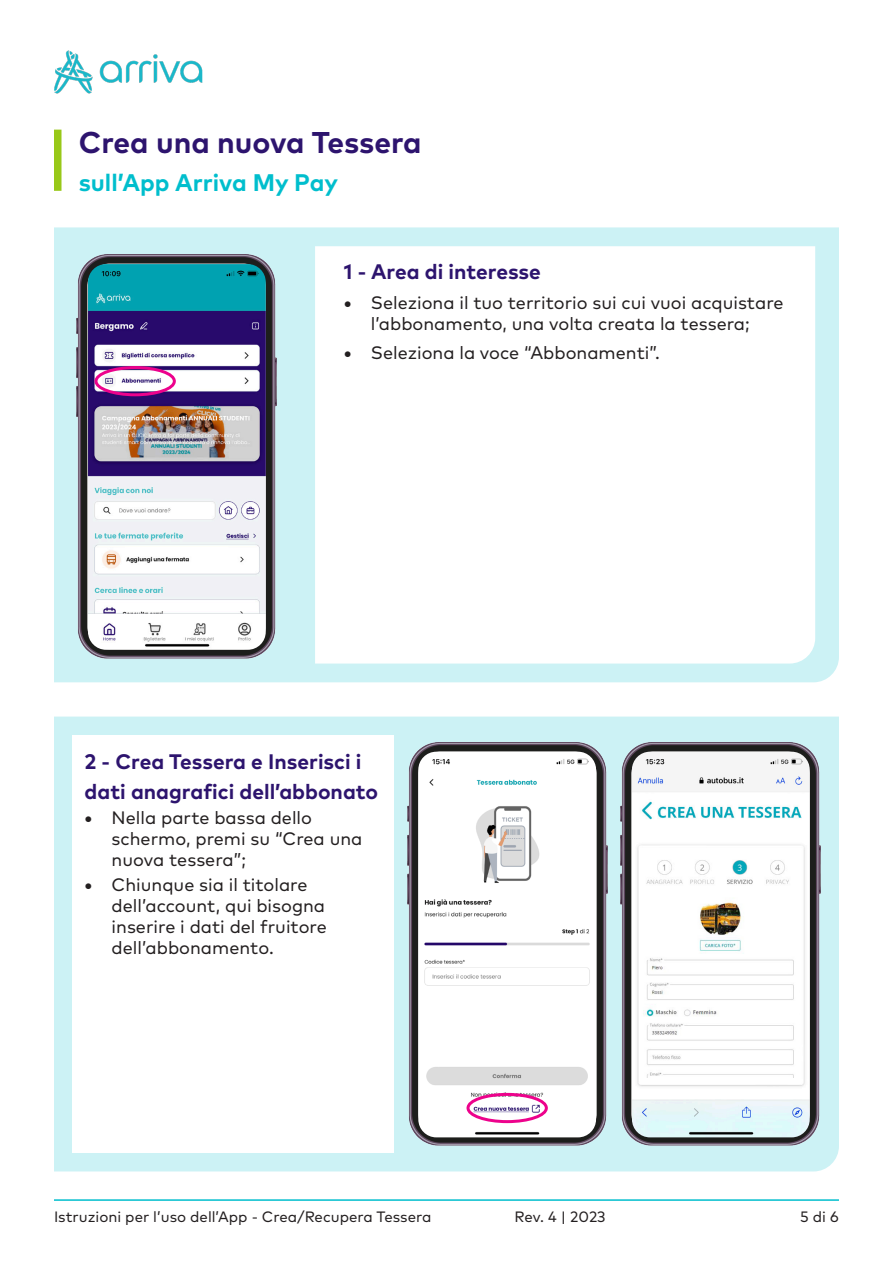
<style>
.page{position:relative;width:893px;height:1263px;background:#fff}
.page>*{position:absolute;margin:0;border:0;box-sizing:border-box;transform-origin:0 0}
.t1{font:700 30px "Mark Pro";color:#2d146e}
.t2{font:700 24px "Mark Pro";color:#00becd}
.t3{font:700 21px/30px "Mark Pro";color:#2d146e}
.t4{font:18px/21px "Mark Pro";color:#231f20}
.t5{font:15px "Mark Pro";color:#231f20}
.s1{font-weight:700}
</style>
<div class="page">
<img style="left:54px;top:50px;width:148px;height:43px">
<hr style="left:54px;top:1199px;width:785px;height:2px;background:#00becd">
<div style="left:54px;top:130px;width:8px;height:61px;background:#98c818"></div>
<div style="left:54px;top:227px;width:785px;height:455px;background:#ccf2f5"></div>
<svg style="left:315px;top:246px;width:500px;height:417px"></svg>
<div style="left:54px;top:716px;width:785px;height:455px;background:#ccf2f5"></div>
<div style="left:72px;top:735px;width:321px;height:418px;background:#fff"></div>
<img style="left:77px;top:255px;width:200px;height:403px">
<img style="left:88px;top:264px;width:178px;height:386px">
<img style="left:621px;top:742px;width:200px;height:404px">
<img style="left:632px;top:752px;width:178px;height:385px">
<img style="left:407px;top:742px;width:200px;height:404px">
<img style="left:418px;top:752px;width:178px;height:385px">
<img style="left:640px;top:890px;width:159px;height:187px">
<div style="left:95px;top:366px;width:81px;height:30px;border:3px solid #ed028c;border-radius:50%"></div>
<div style="left:466px;top:1093px;width:82px;height:30px;border:3px solid #ed028c;border-radius:50%"></div>
<p class="t1" style="left:79px;top:120px;width:344px">Crea una nuova Tessera</p>
<p class="t2" style="left:79px;top:164px;width:261px">sull’App Arriva My Pay</p>
<p class="t3" style="left:344px;top:255px;width:198px">1 - Area di interesse</p>
<p class="t4" style="left:344px;top:291px;width:441px;text-align:center"><span class="s1">•</span> Seleziona il tuo territorio sui cui vuoi acquistare l’abbonamento, una volta creata la tessera;</p>
<p class="t4" style="left:344px;top:341px;width:317px"><span class="s1">•</span> Seleziona la voce “Abbonamenti”.</p>
<p class="t3" style="left:85px;top:744px;width:295px">2 - Crea Tessera e Inserisci i dati anagrafici dell’abbonato</p>
<p class="t4" style="left:112px;top:805px;width:252px;text-indent:-27px"><span class="s1">•</span> Nella parte bassa dello schermo, premi su “Crea una nuova tessera”;</p>
<p class="t4" style="left:112px;top:873px;width:217px;text-indent:-27px"><span class="s1">•</span> Chiunque sia il titolare dell’account, qui bisogna inserire i dati del fruitore dell’abbonamento.</p>
<p class="t5" style="left:54px;top:1205px;width:379px">Istruzioni per l’uso dell’App - Crea/Recupera Tessera</p>
<p class="t5" style="left:515px;top:1206px;width:93px">Rev. 4 | 2023</p>
<p class="t5" style="left:800px;top:1205px;width:40px">5 di 6</p>
</div>
